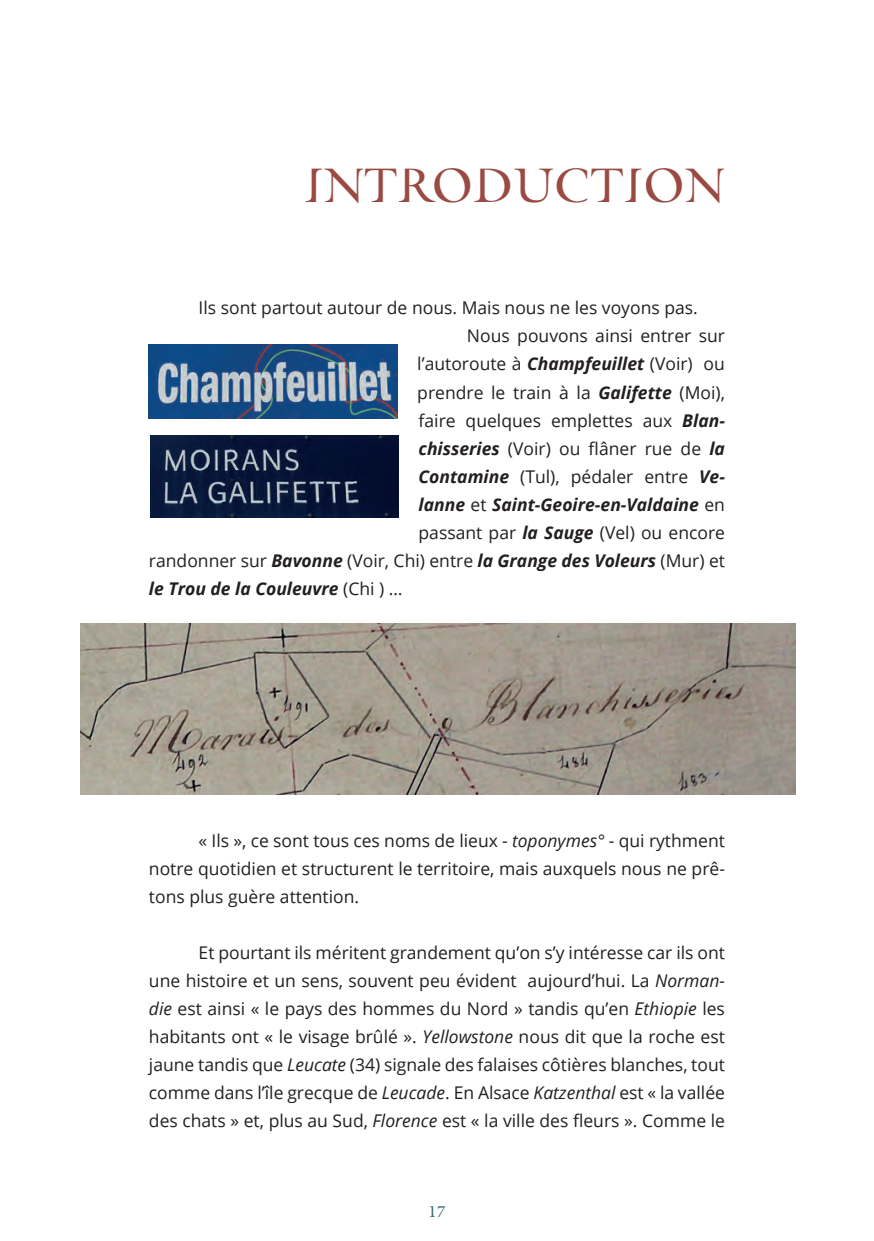
<style>
.page{position:relative;width:874px;height:1241px;background:#fff}
.page>*{position:absolute;margin:0;border:0;box-sizing:border-box;transform-origin:0 0}
.t1{font:49px "Air Roman";color:#9a4a42}
.t2{font:17.5px/28px "Open Sans";color:#231f20;text-align:justify}
.t3{font:italic 700 17.5px "Open Sans";color:#231f20}
.t4{font:15.75px "Air Roman";color:#376a6d}
.s1{font-weight:700;font-style:italic}
.s2{font-weight:400;font-style:normal}
.s3{font-style:italic}
</style>
<div class="page">
<img style="left:149px;top:345px;width:248px;height:74px">
<img style="left:150px;top:435px;width:248px;height:82px">
<img style="left:81px;top:623px;width:714px;height:171px">
<h1 class="t1" style="left:304px;top:154px;width:422px">INTRODUCTION</h1>
<p class="t2" style="left:198px;top:293px;width:500px">Ils sont partout autour de nous. Mais nous ne les voyons pas.</p>
<p class="t2" style="left:466px;top:321px;width:259px">Nous pouvons ainsi entrer sur</p>
<p class="t2" style="left:417px;top:349px;width:309px">l’autoroute à <span class="s1">Champfeuillet</span> (Voir) ou</p>
<p class="t2" style="left:417px;top:377px;width:309px">prendre le train à la <span class="s1">Galifette</span> (Moi),</p>
<p class="t2" style="left:418px;top:405px;width:308px">faire quelques emplettes aux <span class="s1">Blan-</span></p>
<p class="t2" style="left:418px;top:433px;width:308px"><span class="s1">chisseries</span> (Voir) ou flâner rue de <span class="s1">la</span></p>
<p class="t2" style="left:418px;top:461px;width:308px"><span class="s1">Contamine</span> (Tul), pédaler entre <span class="s1">Ve-</span></p>
<p class="t3" style="left:418px;top:492px;width:308px">lanne <span class="s2">et</span> Saint-Geoire-en-Valdaine <span class="s2">en</span></p>
<p class="t2" style="left:418px;top:517px;width:308px">passant par <span class="s1">la Sauge</span> (Vel) ou encore</p>
<p class="t2" style="left:149px;top:545px;width:577px">randonner sur <span class="s1">Bavonne</span> (Voir, Chi) entre <span class="s1">la Grange des Voleurs</span> (Mur) et</p>
<p class="t3" style="left:149px;top:576px;width:255px">le Trou de la Couleuvre <span class="s2">(Chi ) …</span></p>
<p class="t2" style="left:149px;top:825px;width:577px;text-indent:50px">« Ils », ce sont tous ces noms de lieux - <span class="s3">toponymes°</span> - qui rythment notre quotidien et structurent le territoire, mais auxquels nous ne prê&shy;tons plus guère attention.</p>
<p class="t2" style="left:149px;top:937px;width:577px;text-indent:50px">Et pourtant ils méritent grandement qu’on s’y intéresse car ils ont une histoire et un sens, souvent peu évident aujourd’hui. La <span class="s3">Norman&shy;die</span> est ainsi « le pays des hommes du Nord » tandis qu’en <span class="s3">Ethiopie</span> les habitants ont « le visage brûlé ». <span class="s3">Yellowstone</span> nous dit que la roche est jaune tandis que <span class="s3">Leucate</span> (34) signale des falaises côtières blanches, tout comme dans l’île grecque de <span class="s3">Leucade</span>. En Alsace <span class="s3">Katzenthal</span> est « la vallée des chats » et, plus au Sud, <span class="s3">Florence</span> est « la ville des fleurs ». Comme le</p>
<p class="t4" style="left:428px;top:1201px;width:19px">17</p>
</div>
